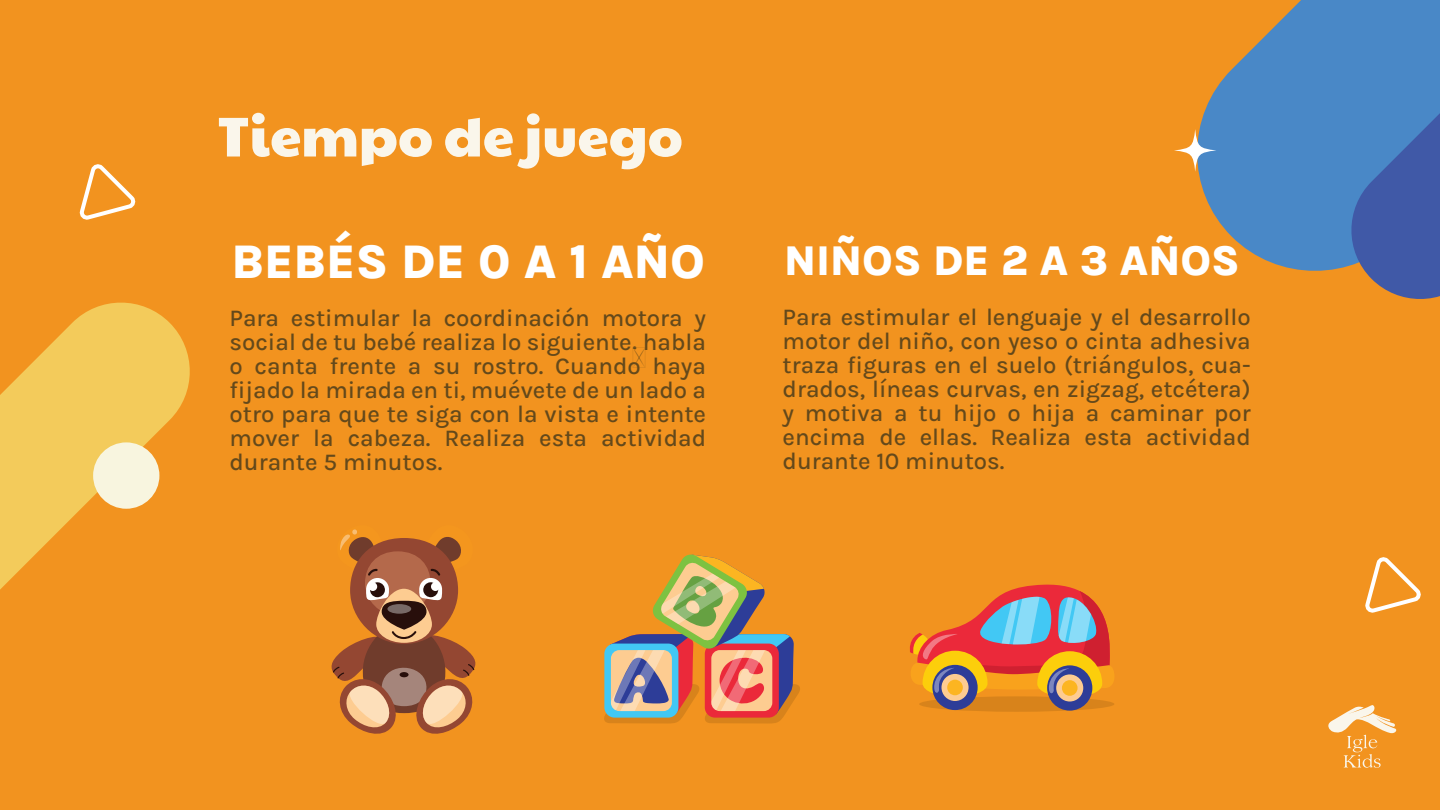
<style>
.page{position:relative;width:1440px;height:810px;background:#f2931f}
.page>*{position:absolute;margin:0;border:0;box-sizing:border-box;transform-origin:0 0}
.t1{font:56.2px "Paytone One";color:#faf6eb}
.t2{font:48.2px "Karla";color:#fff}
.t3{font:42.6px "Karla";color:#fff}
.t4{font:24px/24px "Karla";color:#64491b;text-align:justify}
</style>
<div class="page">
<svg style="left:1328px;top:705px;width:69px;height:63px"></svg>
<svg style="left:1198px;top:0;width:147px;height:271px;fill:#4988c7"></svg>
<svg style="left:1174px;top:129px;width:42px;height:43px"></svg>
<svg style="left:0;top:302px;width:190px;height:288px;fill:#f3cb5b"></svg>
<div style="left:93px;top:442px;width:66px;height:67px;background:#f8f5df;border-radius:50%"></div>
<svg style="left:1345px;top:0;width:95px;height:299px;background:#4c75b3"></svg>
<svg style="left:79px;top:164px;width:57px;height:56px"></svg>
<svg style="left:1365px;top:557px;width:56px;height:56px"></svg>
<svg style="left:331px;top:529px;width:145px;height:205px"></svg>
<svg style="left:604px;top:554px;width:196px;height:170px"></svg>
<div style="left:919px;top:696px;width:195px;height:16px;background:#d8831b;border-radius:50%"></div>
<div style="left:932px;top:665px;width:46px;height:45px;background:#2d3d98;border-radius:50%"></div>
<div style="left:1047px;top:665px;width:45px;height:46px;background:#2d3d98;border-radius:50%"></div>
<svg style="left:909px;top:584px;width:205px;height:118px"></svg>
<div style="left:1062px;top:680px;width:16px;height:16px;background:#fcb521;border-radius:50%"></div>
<h1 class="t1" style="left:217px;top:85px;width:467px">Tiempo de juego</h1>
<h2 class="t2" style="left:231px;top:231px;width:475px">BEBÉS DE 0 A 1 AÑO</h2>
<h3 class="t3" style="left:784px;top:233px;width:457px">NIÑOS DE 2 A 3 AÑOS</h3>
<p class="t4" style="left:230px;top:305px;width:478px">Para estimular la coordinación motora y social de tu bebé realiza lo siguiente: habla o canta frente a su rostro. Cuando haya fijado la mirada en ti, muévete de un lado a otro para que te siga con la vista e intente mover la cabeza. Realiza esta actividad durante 5 minutos.</p>
<p class="t4" style="left:783px;top:305px;width:470px">Para estimular el lenguaje y el desarrollo motor del niño, con yeso o cinta adhesiva traza figuras en el suelo (triángulos, cua&shy;drados, líneas curvas, en zigzag, etcétera) y motiva a tu hijo o hija a caminar por encima de ellas. Realiza esta actividad durante 10 minutos.</p>
</div>
